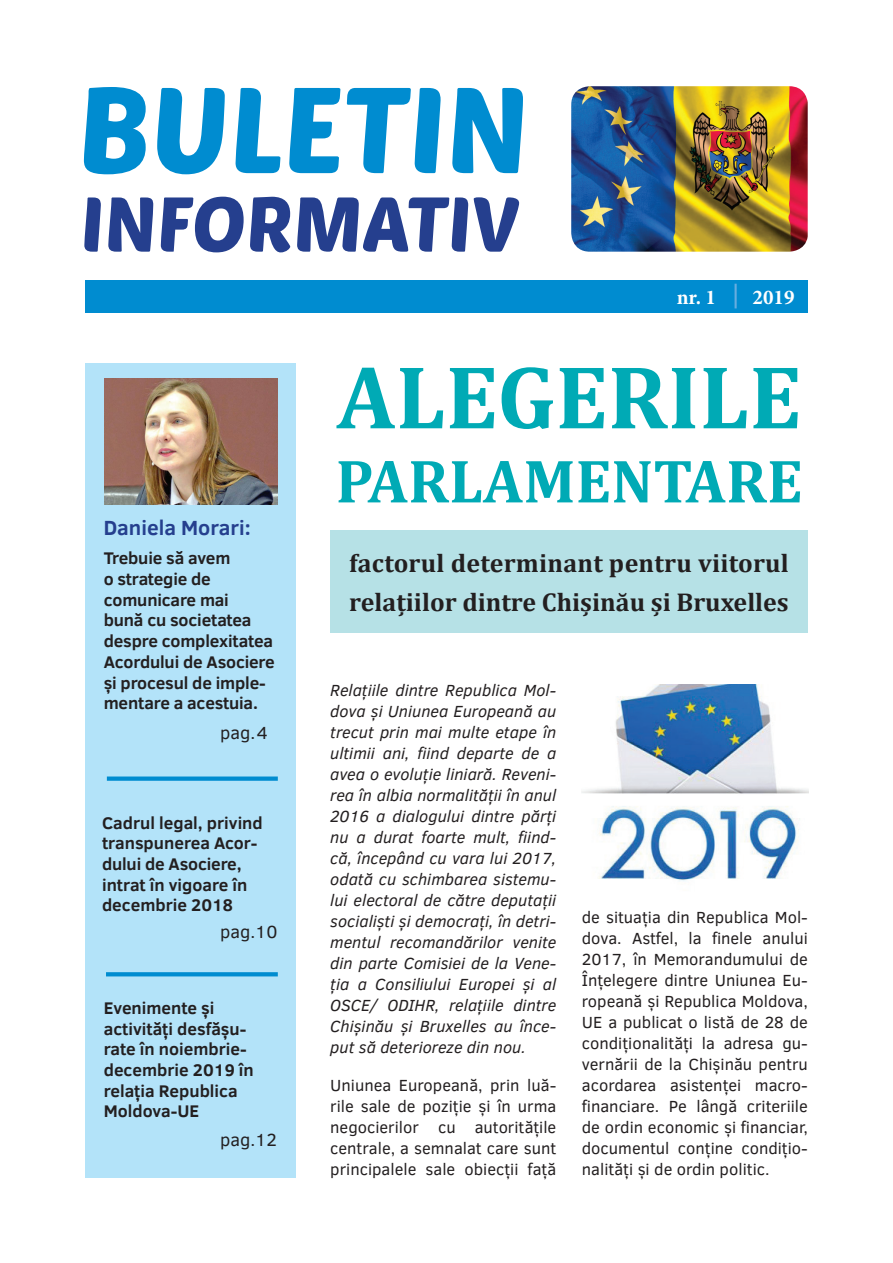
<style>
.page{position:relative;width:893px;height:1263px;background:#fff}
.page>*{position:absolute;margin:0;border:0;box-sizing:border-box;transform-origin:0 0}
.t1{font:120px "Poetsen One";color:#008cd0}
.t2{font:700 90.45px "Cambria";color:#00aab5}
.t3{font:76.35px "Poetsen One";color:#253f8e}
.t4{font:700 61.8px "Cambria";color:#00aab5}
.t5{font:700 25.8px/38.7px "Cambria";color:#231f20}
.t6{font:700 21px "Clear Sans";color:#253f8e}
.t7{font:700 21px "Minion Pro";color:#fff}
.t8{font:18px "Clear Sans";color:#231f20}
.t9{font:700 17.25px/20.7px "Clear Sans";letter-spacing:-.01em;color:#231f20}
.t10{font:italic 16.5px/21px "Clear Sans";color:#231f20;text-align:justify}
.t11{font:16.5px/21px "Clear Sans";color:#231f20;text-align:justify}
</style>
<div class="page">
<div style="left:330px;top:530px;width:478px;height:103px;background:#b6e1e6"></div>
<img style="left:571px;top:86px;width:237px;height:166px">
<div style="left:85px;top:280px;width:723px;height:32px;background:#008cd0"></div>
<hr style="left:734px;top:284px;width:3px;height:24px;background:#66addf">
<div style="left:85px;top:364px;width:210px;height:814px;background:#b3e3f9"></div>
<img style="left:581px;top:684px;width:227px;height:197px">
<img style="left:105px;top:378px;width:173px;height:127px">
<div style="left:107px;top:776px;width:171px;height:5px;background:#008cd0"></div>
<svg style="left:106px;top:972px;width:172px;height:4px"></svg>
<h1 class="t1" style="left:78px;top:53px;width:452px">BULETIN</h1>
<h3 class="t3" style="left:80px;top:175px;width:440px">INFORMATIV</h3>
<p class="t7" style="left:677px;top:284px;width:41px">nr. 1</p>
<p class="t7" style="left:752px;top:284px;width:43px">2019</p>
<p class="t6" style="left:104px;top:512px;width:148px">Daniela Morari:</p>
<p class="t9" style="left:104px;top:547px;width:173px">Trebuie să avem<br>o strategie de comunicare mai<br>bună cu societatea despre complexitatea<br>Acordului de Asociere și procesul de imple&shy;mentare a acestuia.</p>
<p class="t8" style="left:220px;top:721px;width:49px">pag. 4</p>
<p class="t9" style="left:102px;top:811px;width:162px">Cadrul legal, privind transpunerea Acor&shy;dului de Asociere, intrat în vigoare în decembrie 2018</p>
<p class="t8" style="left:220px;top:920px;width:59px">pag.10</p>
<p class="t9" style="left:104px;top:997px;width:152px">Evenimente și activități desfășu&shy;rate în noiembrie&shy;decembrie 2019 în relația Republica<br>Moldova-UE</p>
<p class="t8" style="left:220px;top:1128px;width:58px">pag.12</p>
<h2 class="t2" style="left:337px;top:334px;width:466px">ALEGERILE</h2>
<h3 class="t4" style="left:336px;top:438px;width:468px">PARLAMENTARE</h3>
<h3 class="t5" style="left:349px;top:543px;width:441px">factorul determinant pentru viitorul relațiilor dintre Chișinău și Bruxelles</h3>
<p class="t10" style="left:330px;top:679px;width:228px">Relațiile dintre Republica Mol&shy;dova și Uniunea Europeană au trecut prin mai multe etape în ultimii ani, fiind departe de a avea o evoluție liniară. Reveni&shy;rea în albia normalității în anul 2016 a dialogului dintre părți nu a durat foarte mult, fiind&shy;că, începând cu vara lui 2017, odată cu schimbarea sistemu&shy;lui electoral de către deputații socialiști și democrați, în detri&shy;mentul recomandărilor venite din parte Comisiei de la Vene&shy;ția a Consiliului Europei și al OSCE/ ODIHR, relațiile dintre Chișinău și Bruxelles au înce&shy;put să deterioreze din nou.</p>
<p class="t11" style="left:330px;top:1074px;width:228px">Uniunea Europeană, prin luă&shy;rile sale de poziție și în urma negocierilor cu autoritățile centrale, a semnalat care sunt principalele sale obiecții față</p>
<p class="t11" style="left:582px;top:907px;width:228px">de situația din Republica Mol&shy;dova. Astfel, la finele anului 2017, în Memorandumului de Înțelegere dintre Uniunea Eu&shy;ropeană și Republica Moldova, UE a publicat o listă de 28 de condiționalități la adresa gu&shy;vernării de la Chișinău pentru acordarea asistenței macro&shy;financiare. Pe lângă criteriile de ordin economic și financiar, documentul conține condițio&shy;nalități și de ordin politic.</p>
</div>
